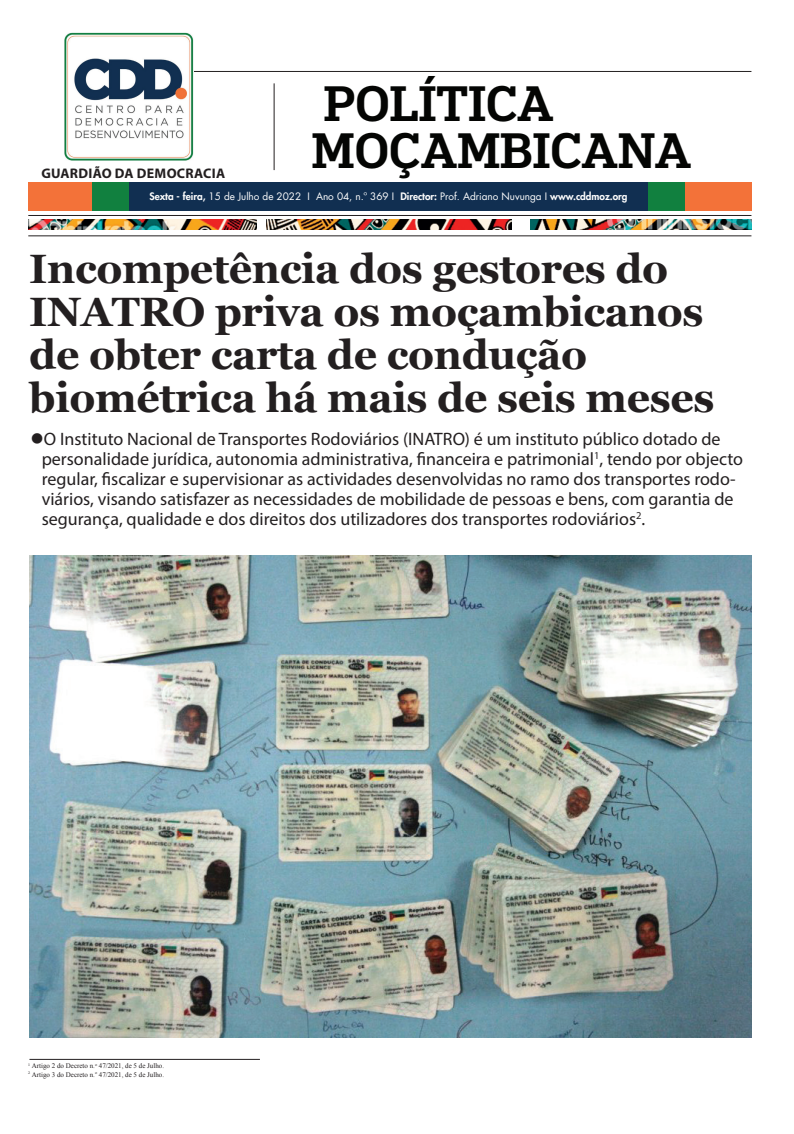
<style>
.page{position:relative;width:794px;height:1134px;background:#fff}
.page>*{position:absolute;margin:0;border:0;box-sizing:border-box;transform-origin:0 0}
.t1{font:500 47px "Popular";color:#040503}
.t2{font:700 41px/43px "Georgia";letter-spacing:-.01em;color:#231f20}
.t3{font:18px/20px "Myriad Pro";color:#231f20}
.t4{font:700 13.9px "Myriad Pro";letter-spacing:.02em;color:#231f20}
.t5{font:10px "Futura LT";color:#fff}
.t6{font:7px/8.4px "Times New Roman";color:#231f20}
.s1{font-weight:800}
</style>
<div class="page">
<hr style="left:82px;top:71px;width:669px;height:1px;background:#231f20">
<hr style="left:28px;top:215px;width:723px;height:1px;background:#231f20">
<hr style="left:274px;top:83px;width:1px;height:87px;background:#231f20">
<img style="left:65px;top:32px;width:128px;height:128px">
<hr style="left:28px;top:236px;width:723px;height:1px;background:#231f20">
<img style="left:28px;top:220px;width:228px;height:10px">
<img style="left:266px;top:220px;width:245px;height:10px">
<img style="left:531px;top:220px;width:220px;height:10px">
<div style="left:30px;top:182px;width:721px;height:29px;background:#112f51"></div>
<div style="left:648px;top:182px;width:103px;height:29px;background:#f37239"></div>
<div style="left:648px;top:182px;width:37px;height:29px;background:#11803f"></div>
<div style="left:29px;top:182px;width:100px;height:29px;background:#f37239"></div>
<div style="left:92px;top:182px;width:37px;height:29px;background:#11803f"></div>
<img style="left:29px;top:556px;width:722px;height:481px">
<hr style="left:29px;top:1059px;width:231px;height:1px;background:#231f20">
<p class="t4" style="left:41px;top:164px;width:185px">GUARDIÃO DA DEMOCRACIA</p>
<h1 class="t1" style="left:324px;top:72px;width:232px">POLÍTICA</h1>
<h1 class="t1" style="left:312px;top:119px;width:381px">MOÇAMBICANA</h1>
<p class="t5" style="left:149px;top:190px;width:479px"><span class="s1">Sexta - feira,</span> 15 de Julho de 2022 I Ano 04, n.º 369 I <span class="s1">Director:</span> Prof. Adriano Nuvunga I <span class="s1">www.cddmoz.org</span></p>
<h2 class="t2" style="left:29px;top:245px;width:687px">Incompetência dos gestores do<br>INATRO priva os moçambicanos de obter carta de condução biométrica há mais de seis meses</h2>
<p class="t3" style="left:42px;top:428px;width:703px;text-indent:-11px">●O Instituto Nacional de Transportes Rodoviários (INATRO) é um instituto público dotado de personalidade jurídica, autonomia administrativa, financeira e patrimonial<sup>1</sup>, tendo por objecto regular, fiscalizar e supervisionar as actividades desenvolvidas no ramo dos transportes rodo&shy;viários, visando satisfazer as necessidades de mobilidade de pessoas e bens, com garantia de segurança, qualidade e dos direitos dos utilizadores dos transportes rodoviários<sup>2</sup>.</p>
<p class="t6" style="left:28px;top:1062px;width:137px"><sup>1</sup> Artigo 2 do Decreto n.<sup>o</sup> 47/2021, de 5 de Julho.<br><sup>2</sup> Artigo 3 do Decreto n.<sup>o</sup> 47/2021, de 5 de Julho.</p>
</div>
